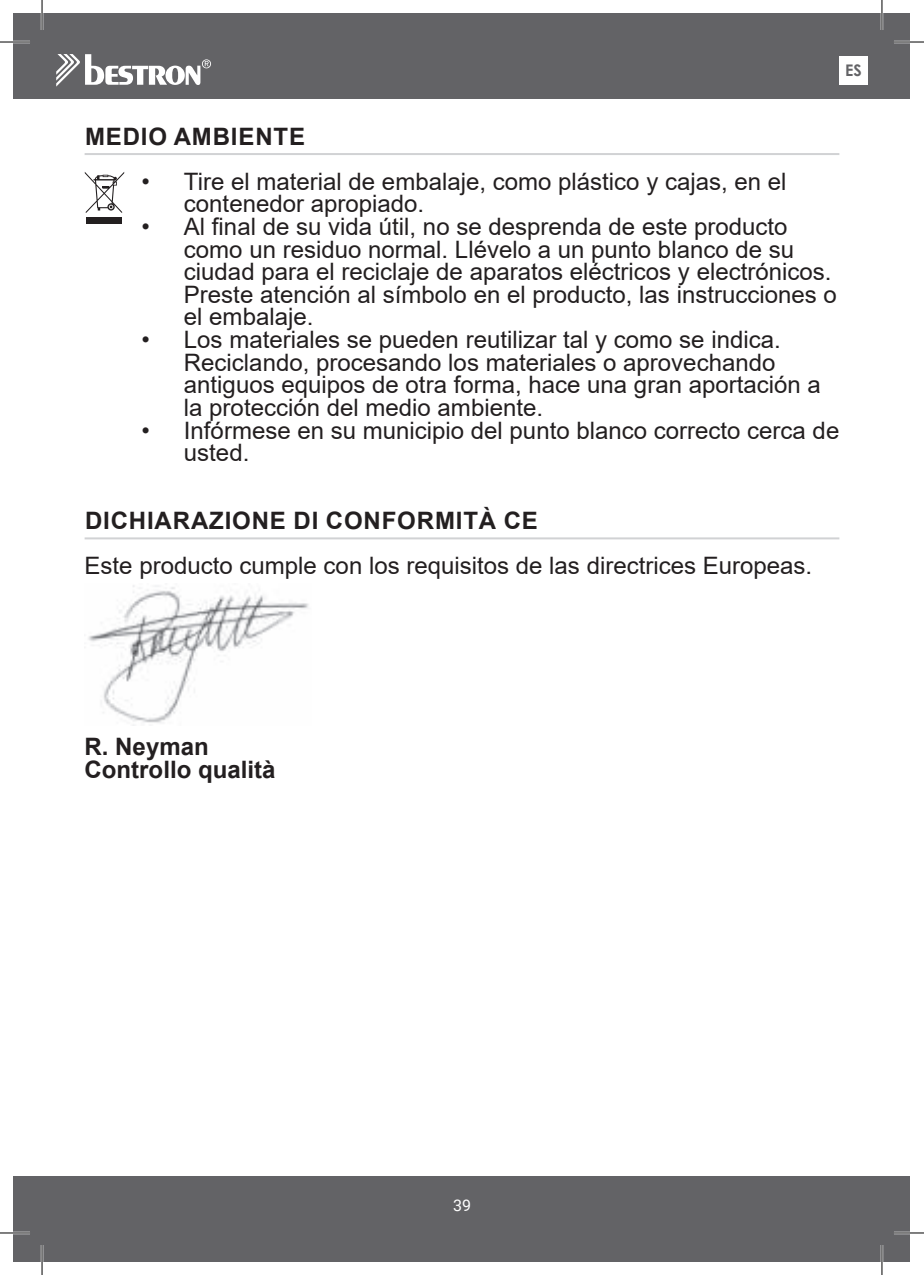
<style>
.page{position:relative;width:924px;height:1275px;background:#fff}
.page>*{position:absolute;margin:0;border:0;box-sizing:border-box;transform-origin:0 0}
.t1{font:24px/22.6px "Arial";color:#231f20}
.t2{font:700 24px "Arial";letter-spacing:.035em;color:#231f20}
.t3{font:700 24px/22.6px "Arial";color:#231f20}
.t4{font:16px "Roboto";color:#fff}
.t5{font:700 16px "Century Gothic";color:#636366}
</style>
<div class="page">
<hr style="left:85px;top:153px;width:754px;height:2px;background:#d1d2d4">
<hr style="left:85px;top:537px;width:754px;height:2px;background:#d1d2d4">
<div style="left:86px;top:217px;width:36px;height:6px;background:#231f20"></div>
<svg style="left:85px;top:172px;width:39px;height:41px"></svg>
<img style="left:88px;top:585px;width:221px;height:140px">
<div style="left:14px;top:14px;width:895px;height:85px;background:#636366"></div>
<div style="left:14px;top:1176px;width:895px;height:85px;background:#636366"></div>
<svg style="left:56px;top:54px;width:155px;height:33px"></svg>
<div style="left:839px;top:56px;width:28px;height:29px;background:#fff"></div>
<hr style="left:0;top:41px;width:30px;height:2px;background:#fff">
<hr style="left:893px;top:41px;width:30px;height:2px;background:#fff">
<hr style="left:0;top:1231px;width:30px;height:3px;background:#fff">
<hr style="left:893px;top:1231px;width:30px;height:3px;background:#fff">
<hr style="left:41px;top:0;width:2px;height:30px;background:#fff">
<hr style="left:41px;top:1245px;width:2px;height:30px;background:#fff">
<hr style="left:880px;top:0;width:2px;height:30px;background:#fff">
<hr style="left:880px;top:1245px;width:2px;height:30px;background:#fff">
<hr style="left:0;top:42px;width:30px;height:1px;background:#000">
<hr style="left:893px;top:42px;width:30px;height:1px;background:#000">
<hr style="left:0;top:1232px;width:30px;height:1px;background:#000">
<hr style="left:893px;top:1232px;width:30px;height:1px;background:#000">
<hr style="left:42px;top:0;width:1px;height:30px;background:#000">
<hr style="left:42px;top:1245px;width:1px;height:30px;background:#000">
<hr style="left:881px;top:0;width:1px;height:30px;background:#000">
<hr style="left:881px;top:1245px;width:1px;height:30px;background:#000">
<p class="t5" style="left:844px;top:65px;width:18px">ES</p>
<p class="t2" style="left:85px;top:127px;width:221px">MEDIO AMBIENTE</p>
<p class="t1" style="left:184px;top:172px;width:604px;text-indent:-43px">• Tire el material de embalaje, como plástico y cajas, en el contenedor apropiado.</p>
<p class="t1" style="left:184px;top:217px;width:654px;text-indent:-43px">• Al final de su vida útil, no se desprenda de este producto como un residuo normal. Llévelo a un punto blanco de su ciudad para el reciclaje de aparatos eléctricos y electrónicos.<br>Preste atención al símbolo en el producto, las instrucciones o el embalaje.</p>
<p class="t1" style="left:184px;top:330px;width:638px;text-indent:-43px">• Los materiales se pueden reutilizar tal y como se indica.<br>Reciclando, procesando los materiales o aprovechando antiguos equipos de otra forma, hace una gran aportación a la protección del medio ambiente.</p>
<p class="t1" style="left:184px;top:421px;width:656px;text-indent:-43px">• Infórmese en su municipio del punto blanco correcto cerca de usted.</p>
<p class="t2" style="left:85px;top:511px;width:454px">DICHIARAZIONE DI CONFORMITÀ CE</p>
<p class="t1" style="left:85px;top:556px;width:728px">Este producto cumple con los requisitos de las directrices Europeas.</p>
<p class="t3" style="left:85px;top:737px;width:192px">R. Neyman<br>Controllo qualità</p>
<p class="t4" style="left:453px;top:1198px;width:19px">39</p>
</div>
